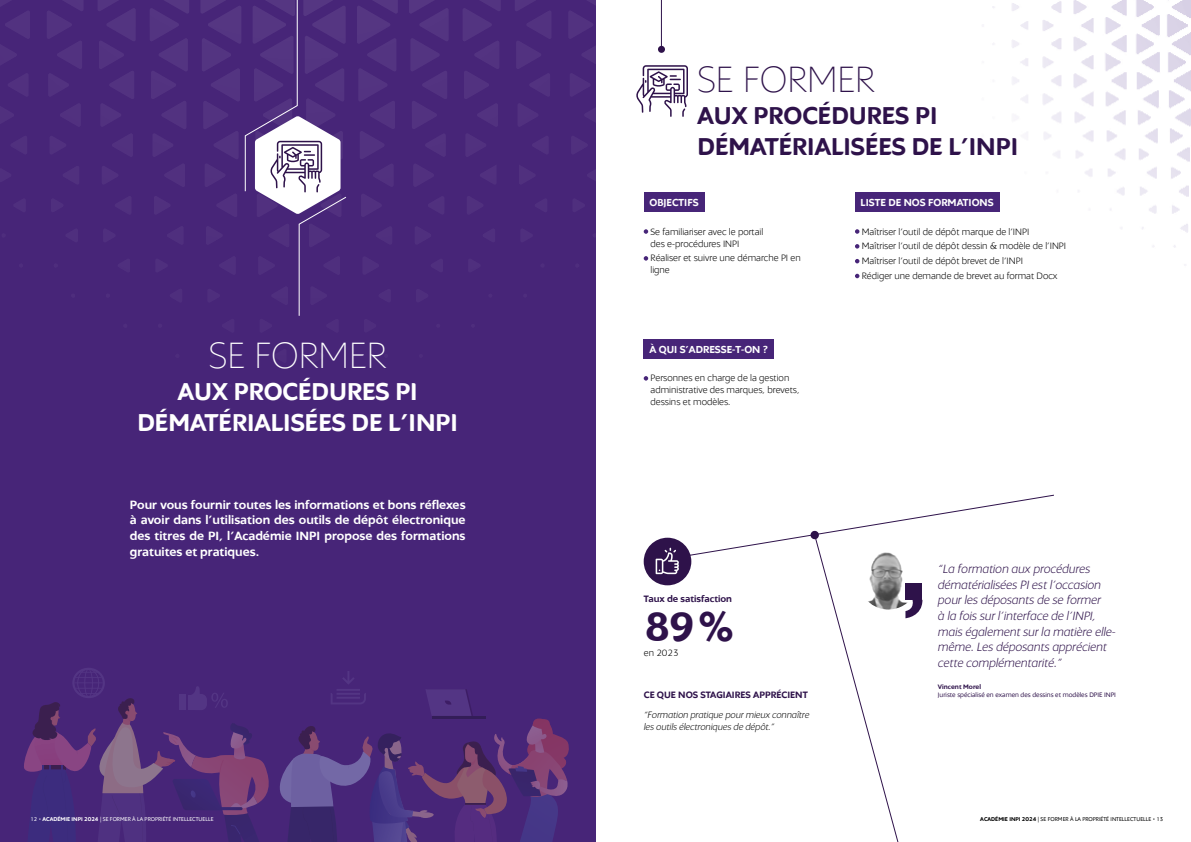
<style>
.page{position:relative;width:1191px;height:842px;background:#fff}
.page>*{position:absolute;margin:0;border:0;box-sizing:border-box;transform-origin:0 0}
.t1{font:700 45px "Inpi";color:#2e124a}
.t2{font:100 39.5px "Inpi";color:#fff}
.t3{font:100 39.5px "Inpi";color:#2e124a}
.t4{font:700 26.4px/31.6px "Inpi";color:#fff;text-align:center}
.t5{font:700 26.4px/31.6px "Inpi";color:#2e124a}
.t6{font:italic 300 13px/15.6px "Inpi";color:#2e124a}
.t7{font:700 13px/15.6px "Inpi";color:#fff;text-align:justify}
.t8{font:700 11px "Inpi";color:#fff}
.t9{font:300 10px/12px "Inpi";color:#000}
.t10{font:italic 300 10px/12px "Inpi";color:#000}
.t11{font:700 10px "Inpi";color:#2e124a}
.t12{font:7px "Inpi";color:#2e124a}
.t13{font:700 7px "Inpi";color:#2e124a}
.t14{font:6px "Inpi";color:#fff}
.t15{font:6px "Inpi";color:#000}
.s1{font-weight:700}
</style>
<div class="page">
<div style="left:0;top:0;width:595px;height:842px;background:#472578"></div>
<img style="left:952px;top:0;width:239px;height:265px">
<svg style="left:643px;top:229px;width:5px;height:5px"></svg>
<svg style="left:643px;top:256px;width:5px;height:5px"></svg>
<svg style="left:855px;top:229px;width:4px;height:5px"></svg>
<svg style="left:855px;top:244px;width:4px;height:5px"></svg>
<svg style="left:855px;top:259px;width:4px;height:4px"></svg>
<svg style="left:855px;top:274px;width:4px;height:4px"></svg>
<div style="left:644px;top:193px;width:60px;height:19px;background:#472578"></div>
<div style="left:855px;top:193px;width:144px;height:19px;background:#472578"></div>
<svg style="left:643px;top:376px;width:5px;height:5px"></svg>
<div style="left:643px;top:339px;width:131px;height:20px;background:#472578"></div>
<hr style="left:661px;top:0;width:1px;height:48px;background:#2e124a">
<svg style="left:636px;top:65px;width:52px;height:52px"></svg>
<div style="left:658px;top:46px;width:7px;height:7px;background:#2e124a;border-radius:50%"></div>
<svg style="left:643px;top:538px;width:48px;height:47px"></svg>
<svg style="left:646px;top:495px;width:408px;height:347px"></svg>
<svg style="left:244px;top:0;width:102px;height:316px"></svg>
<svg style="left:24px;top:668px;width:545px;height:174px"></svg>
<h2 class="t3" style="left:697px;top:59px;width:179px">SE FORMER</h2>
<h3 class="t5" style="left:697px;top:99px;width:322px">AUX PROCÉDURES PI<br>DÉMATÉRIALISÉES DE L’INPI</h3>
<p class="t8" style="left:649px;top:197px;width:51px">OBJECTIFS</p>
<p class="t8" style="left:860px;top:197px;width:134px">LISTE DE NOS FORMATIONS</p>
<h2 class="t2" style="left:209px;top:335px;width:179px">SE FORMER</h2>
<h3 class="t4" style="left:137px;top:375px;width:322px">AUX PROCÉDURES PI<br>DÉMATÉRIALISÉES DE L’INPI</h3>
<h3 class="t7" style="left:130px;top:497px;width:337px">Pour vous fournir toutes les informations et bons réflexes à avoir dans l’utilisation des outils de dépôt électronique des titres de PI, l’Académie INPI propose des formations gratuites et pratiques.</h3>
<p class="t9" style="left:650px;top:226px;width:114px">Se familiariser avec le portail des e-procédures INPI</p>
<p class="t9" style="left:650px;top:252px;width:152px">Réaliser et suivre une démarche PI en ligne</p>
<p class="t8" style="left:649px;top:344px;width:120px">À QUI S’ADRESSE-T-ON ?</p>
<p class="t9" style="left:650px;top:372px;width:150px">Personnes en charge de la gestion administrative des marques, brevets, dessins et modèles.</p>
<p class="t9" style="left:862px;top:224px;width:206px;line-height:14.8px">Maîtriser l’outil de dépôt marque de l’INPI Maîtriser l’outil de dépôt dessin &amp; modèle de l’INPI Maîtriser l’outil de dépôt brevet de l’INPI<br>Rédiger une demande de brevet au format Docx</p>
<p class="t11" style="left:644px;top:593px;width:90px">Taux de satisfaction</p>
<h1 class="t1" style="left:644px;top:601px;width:92px">89%</h1>
<p class="t9" style="left:644px;top:647px;width:36px">en 2023</p>
<p class="t11" style="left:644px;top:689px;width:166px">CE QUE NOS STAGIAIRES APPRÉCIENT</p>
<p class="t10" style="left:644px;top:709px;width:167px">“Formation pratique pour mieux connaître les outils électroniques de dépôt.”</p>
<h3 class="t6" style="left:938px;top:561px;width:179px">“La formation aux procédures dématérialisées PI est l’occasion pour les déposants de se former<br>à la fois sur l’interface de l’INPI, mais également sur la matière elle&shy;même. Les déposants apprécient cette complémentarité.”</h3>
<p class="t13" style="left:938px;top:683px;width:45px">Vincent Morel</p>
<p class="t12" style="left:938px;top:691px;width:180px">Juriste spécialisé en examen des dessins et modèles DPIE INPI</p>
<p class="t14" style="left:30px;top:815px;width:184px">12 • <span class="s1">ACADÉMIE INPI 2024</span> | SE FORMER À LA PROPRIÉTÉ INTELLECTUELLE</p>
<p class="t15" style="left:980px;top:815px;width:184px"><span class="s1">ACADÉMIE INPI 2024</span> | SE FORMER À LA PROPRIÉTÉ INTELLECTUELLE • 13</p>
</div>
